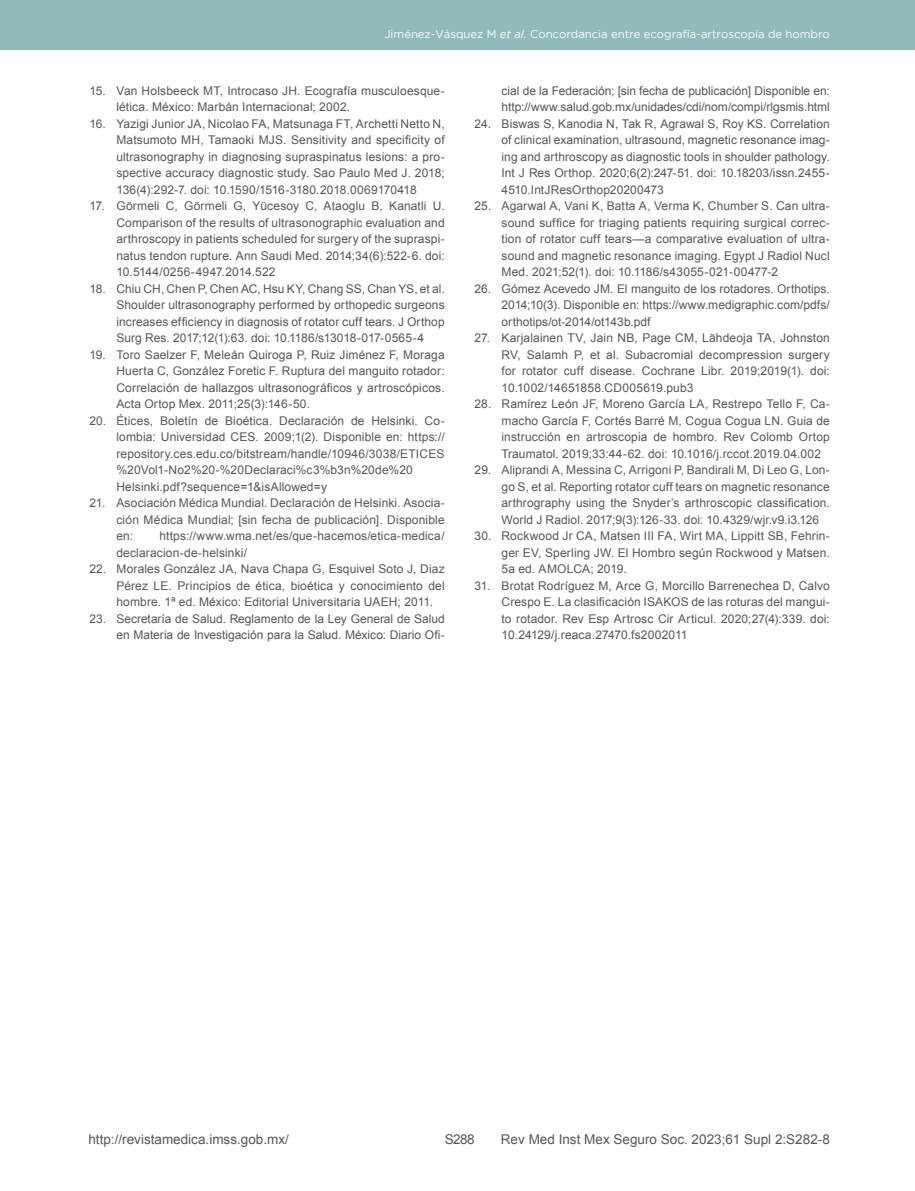
<style>
.page{position:relative;width:915px;height:1191px;background:#fff}
.page>*{position:absolute;margin:0;border:0;box-sizing:border-box;transform-origin:0 0}
.t1{font:13.5px "Arial";color:#575756}
.t2{font:12px/16.5px "Arial";letter-spacing:.01em;color:#575756;text-align:justify}
.t3{font:11.25px "Gotham";color:#fff}
.s1{font-style:italic}
</style>
<div class="page">
<div style="left:0;top:0;width:914px;height:50px;background:#91baba"></div>
<p class="t3" style="left:384px;top:28px;width:447px">Jiménez-Vásquez M <span class="s1">et al.</span> Concordancia entre ecografía-artroscopía de hombro</p>
<p class="t2" style="left:116px;top:82px;width:330px;text-indent:-27px">15. Van Holsbeeck MT, Introcaso JH. Ecografía musculoesque&shy;lética. México: Marbán Internacional; 2002.</p>
<p class="t2" style="left:116px;top:115px;width:330px;text-indent:-27px">16. Yazigi Junior JA, Nicolao FA, Matsunaga FT, Archetti Netto N, Matsumoto MH, Tamaoki MJS. Sensitivity and specificity of ultrasonography in diagnosing supraspinatus lesions: a pro&shy;spective accuracy diagnostic study. Sao Paulo Med J. 2018; 136(4):292-7. doi: 10.1590/1516-3180.2018.0069170418</p>
<p class="t2" style="left:116px;top:198px;width:330px;text-indent:-27px">17. Görmeli C, Görmeli G, Yücesoy C, Ataoglu B, Kanatli U.<br>Comparison of the results of ultrasonographic evaluation and arthroscopy in patients scheduled for surgery of the supraspi&shy;natus tendon rupture. Ann Saudi Med. 2014;34(6):522-6. doi:<br>10.5144/0256-4947.2014.522</p>
<p class="t2" style="left:116px;top:280px;width:330px;text-indent:-27px">18. Chiu CH, Chen P, Chen AC, Hsu KY, Chang SS, Chan YS, et al.<br>Shoulder ultrasonography performed by orthopedic surgeons increases efficiency in diagnosis of rotator cuff tears. J Orthop Surg Res. 2017;12(1):63. doi: 10.1186/s13018-017-0565-4</p>
<p class="t2" style="left:116px;top:346px;width:330px;text-indent:-27px">19. Toro Saelzer F, Meleán Quiroga P, Ruiz Jiménez F, Moraga Huerta C, González Foretic F. Ruptura del manguito rotador:<br>Correlación de hallazgos ultrasonográficos y artroscópicos.<br>Acta Ortop Mex. 2011;25(3):146-50.</p>
<p class="t2" style="left:116px;top:412px;width:330px;text-align:left;text-indent:-27px">20. Étices, Boletín de Bioética. Declaración de Helsinki. Co&shy;lombia: Universidad CES. 2009;1(2). Disponible en: https:// repository.ces.edu.co/bitstream/handle/10946/3038/ETICES %20Vol1-No2%20-%20Declaraci%c3%b3n%20de%20<br>Helsinki.pdf?sequence=1&amp;isAllowed=y</p>
<p class="t2" style="left:116px;top:495px;width:330px;text-indent:-27px">21. Asociación Médica Mundial. Declaración de Helsinki. Asocia&shy;ción Médica Mundial; [sin fecha de publicación]. Disponible en:</p>
<p class="t2" style="left:116px;top:528px;width:330px;text-indent:43px">https://www.wma.net/es/que-hacemos/etica-medica/ declaracion-de-helsinki/</p>
<p class="t2" style="left:116px;top:561px;width:330px;text-indent:-27px">22. Morales González JA, Nava Chapa G, Esquivel Soto J, Diaz Pérez LE. Principios de ética, bioética y conocimiento del hombre. 1ª ed. México: Editorial Universitaria UAEH; 2011.</p>
<p class="t2" style="left:89px;top:610px;width:357px;text-align:right">23. Secretaría de Salud. Reglamento de la Ley General de Salud en Materia de Investigación para la Salud. México: Diario Ofi-</p>
<p class="t2" style="left:501px;top:82px;width:330px">cial de la Federación; [sin fecha de publicación] Disponible en: http://www.salud.gob.mx/unidades/cdi/nom/compi/rlgsmis.html</p>
<p class="t2" style="left:501px;top:115px;width:330px;text-indent:-27px">24. Biswas S, Kanodia N, Tak R, Agrawal S, Roy KS. Correlation of clinical examination, ultrasound, magnetic resonance imag&shy;ing and arthroscopy as diagnostic tools in shoulder pathology.<br>Int J Res Orthop. 2020;6(2):247-51. doi: 10.18203/issn.2455- 4510.IntJResOrthop20200473</p>
<p class="t2" style="left:501px;top:198px;width:330px;text-indent:-27px">25. Agarwal A, Vani K, Batta A, Verma K, Chumber S. Can ultra&shy;sound suffice for triaging patients requiring surgical correc&shy;tion of rotator cuff tears—a comparative evaluation of ultra&shy;sound and magnetic resonance imaging. Egypt J Radiol Nucl Med. 2021;52(1). doi: 10.1186/s43055-021-00477-2</p>
<p class="t2" style="left:501px;top:280px;width:330px;text-indent:-27px">26. Gómez Acevedo JM. El manguito de los rotadores. Orthotips.<br>2014;10(3). Disponible en: https://www.medigraphic.com/pdfs/ orthotips/ot-2014/ot143b.pdf</p>
<p class="t2" style="left:501px;top:330px;width:330px;text-indent:-27px">27. Karjalainen TV, Jain NB, Page CM, Lähdeoja TA, Johnston RV, Salamh P, et al. Subacromial decompression surgery for rotator cuff disease. Cochrane Libr. 2019;2019(1). doi:<br>10.1002/14651858.CD005619.pub3</p>
<p class="t2" style="left:501px;top:396px;width:330px;text-indent:-27px">28. Ramírez León JF, Moreno García LA, Restrepo Tello F, Ca&shy;macho García F, Cortés Barré M, Cogua Cogua LN. Guia de instrucción en artroscopia de hombro. Rev Colomb Ortop Traumatol. 2019;33:44-62. doi: 10.1016/j.rccot.2019.04.002</p>
<p class="t2" style="left:501px;top:462px;width:330px;text-indent:-27px">29. Aliprandi A, Messina C, Arrigoni P, Bandirali M, Di Leo G, Lon&shy;go S, et al. Reporting rotator cuff tears on magnetic resonance arthrography using the Snyder’s arthroscopic classification.<br>World J Radiol. 2017;9(3):126-33. doi: 10.4329/wjr.v9.i3.126</p>
<p class="t2" style="left:501px;top:528px;width:330px;text-indent:-27px">30. Rockwood Jr CA, Matsen III FA, Wirt MA, Lippitt SB, Fehrin&shy;ger EV, Sperling JW. El Hombro según Rockwood y Matsen.<br>5a ed. AMOLCA; 2019.</p>
<p class="t2" style="left:501px;top:577px;width:330px;text-indent:-27px">31. Brotat Rodríguez M, Arce G, Morcillo Barrenechea D, Calvo Crespo E. La clasificación ISAKOS de las roturas del mangui&shy;to rotador. Rev Esp Artrosc Cir Articul. 2020;27(4):339. doi:<br>10.24129/j.reaca.27470.fs2002011</p>
<p class="t1" style="left:88px;top:1130px;width:202px">http://revistamedica.imss.gob.mx/</p>
<p class="t1" style="left:500px;top:1130px;width:330px">Rev Med Inst Mex Seguro Soc. 2023;61 Supl 2:S282-8</p>
<p class="t1" style="left:444px;top:1130px;width:31px">S288</p>
</div>
